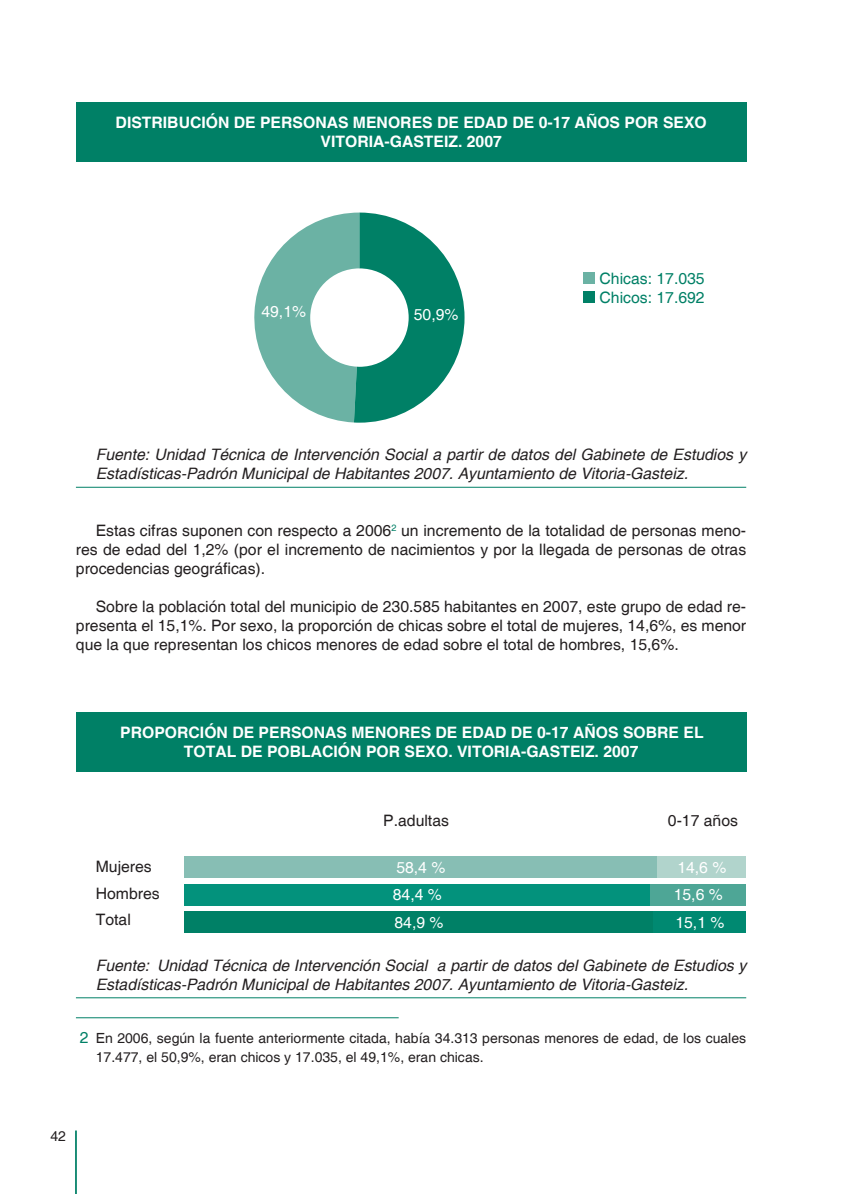
<style>
.page{position:relative;width:847px;height:1194px;background:#fff}
.page>*{position:absolute;margin:0;border:0;box-sizing:border-box;transform-origin:0 0}
.t1{font:15.75px/18.9px "Helvetica";color:#231f20;text-align:justify}
.t2{font:italic 15.75px/18.9px "Helvetica";color:#231f20}
.t3{font:700 15.75px "Helvetica";color:#fff}
.t4{font:15.75px/27.7px "Helvetica";color:#fff}
.t5{font:15.75px/18.9px "Helvetica";color:#008066}
.t6{font:14px/19.2px "Helvetica";color:#231f20}
.s1{font-size:15.75px;color:#008066}
</style>
<div class="page">
<hr style="left:75px;top:1130px;width:2px;height:63px;background:#008066">
<hr style="left:76px;top:487px;width:670px;height:1px;background:#008066">
<hr style="left:76px;top:997px;width:670px;height:1px;background:#008066">
<svg style="left:254px;top:212px;width:210px;height:210px"></svg>
<div style="left:76px;top:712px;width:670px;height:59px;background:#008066"></div>
<div style="left:184px;top:856px;width:473px;height:22px;background:#87beb4"></div>
<div style="left:184px;top:883px;width:466px;height:22px;background:#03927c"></div>
<div style="left:184px;top:911px;width:469px;height:22px;background:#008066"></div>
<div style="left:657px;top:856px;width:89px;height:22px;background:#b1d4cc"></div>
<div style="left:650px;top:883px;width:96px;height:22px;background:#4ea696"></div>
<div style="left:653px;top:911px;width:93px;height:22px;background:#008971"></div>
<hr style="left:76px;top:1017px;width:322px;height:1px;background:#008066">
<div style="left:76px;top:102px;width:670px;height:60px;background:#008066"></div>
<div style="left:583px;top:272px;width:12px;height:12px;background:#6bb2a4"></div>
<div style="left:583px;top:291px;width:12px;height:12px;background:#008066"></div>
<p class="t3" style="left:116px;top:113px;width:10px">DISTRI</p>
<p class="t3" style="left:167px;top:113px;width:116px">BUCIÓN DE PERSON</p>
<p class="t3" style="left:326px;top:113px;width:39px">AS MENORES</p>
<p class="t3" style="left:437px;top:113px;width:161px">DE EDAD DE 0-17 AÑOS</p>
<p class="t3" style="left:624px;top:113px;width:82px">POR SEXO</p>
<p class="t3" style="left:320px;top:132px;width:20px">VITORI</p>
<p class="t3" style="left:373px;top:132px;width:50px">A-GASTEI</p>
<p class="t3" style="left:448px;top:132px;width:55px">Z. 2007</p>
<p class="t4" style="left:261px;top:298px;width:46px">49,1%</p>
<p class="t4" style="left:413px;top:301px;width:46px">50,9%</p>
<p class="t5" style="left:599px;top:269px;width:107px">Chicas: 17.035<br>Chicos: 17.692</p>
<p class="t2" style="left:96px;top:446px;width:651px">Fuente: Unidad Técnica de Intervención Social a partir de datos del Gabinete de Estudios y<br>Estadísticas-Padrón Municipal de Habitantes 2007. Ayuntamiento de Vitoria-Gasteiz.</p>
<p class="t1" style="left:76px;top:521px;width:671px;text-indent:20px">Estas cifras suponen con respecto a 2006<sup>2</sup> un incremento de la totalidad de personas meno&shy;res de edad del 1,2% (por el incremento de nacimientos y por la llegada de personas de otras procedencias geográficas).</p>
<p class="t1" style="left:76px;top:597px;width:671px;text-indent:20px">Sobre la población total del municipio de 230.585 habitantes en 2007, este grupo de edad re&shy;presenta el 15,1%. Por sexo, la proporción de chicas sobre el total de mujeres, 14,6%, es menor que la que representan los chicos menores de edad sobre el total de hombres, 15,6%.</p>
<p class="t3" style="left:120px;top:723px;width:56px">PROPORCI</p>
<p class="t3" style="left:204px;top:723px;width:77px">ÓN DE PERSON</p>
<p class="t3" style="left:325px;top:723px;width:39px">AS MENORES</p>
<p class="t3" style="left:435px;top:723px;width:161px">DE EDAD DE 0-17 AÑOS</p>
<p class="t3" style="left:622px;top:723px;width:82px">SOBRE EL</p>
<p class="t3" style="left:184px;top:741px;width:12px">TOT</p>
<p class="t3" style="left:215px;top:741px;width:262px">AL DE POBLACIÓN POR SEXO. VITORI</p>
<p class="t3" style="left:509px;top:741px;width:50px">A-GASTEI</p>
<p class="t3" style="left:584px;top:741px;width:55px">Z. 2007</p>
<p class="t1" style="left:383px;top:811px;width:67px">P.adultas</p>
<p class="t1" style="left:667px;top:811px;width:72px">0-17 años</p>
<p class="t4" style="left:392px;top:854px;width:54px">58,4 %<br>84,4 %<br>84,9 %</p>
<p class="t4" style="left:673px;top:854px;width:54px">14,6 %<br>15,6 %<br>15,1 %</p>
<p class="t1" style="left:96px;top:854px;width:65px;line-height:26.2px;text-align:left">Mujeres<br>Hombres<br>Total</p>
<p class="t2" style="left:96px;top:956px;width:651px">Fuente: Unidad Técnica de Intervención Social a partir de datos del Gabinete de Estudios y<br>Estadísticas-Padrón Municipal de Habitantes 2007. Ayuntamiento de Vitoria-Gasteiz.</p>
<p class="t6" style="left:96px;top:1028px;width:651px;text-indent:-16px"><span class="s1">2</span> En 2006, según la fuente anteriormente citada, había 34.313 personas menores de edad, de los cuales<br>17.477, el 50,9%, eran chicos y 17.035, el 49,1%, eran chicas.</p>
<p class="t6" style="left:50px;top:1126px;width:17px">42</p>
</div>
